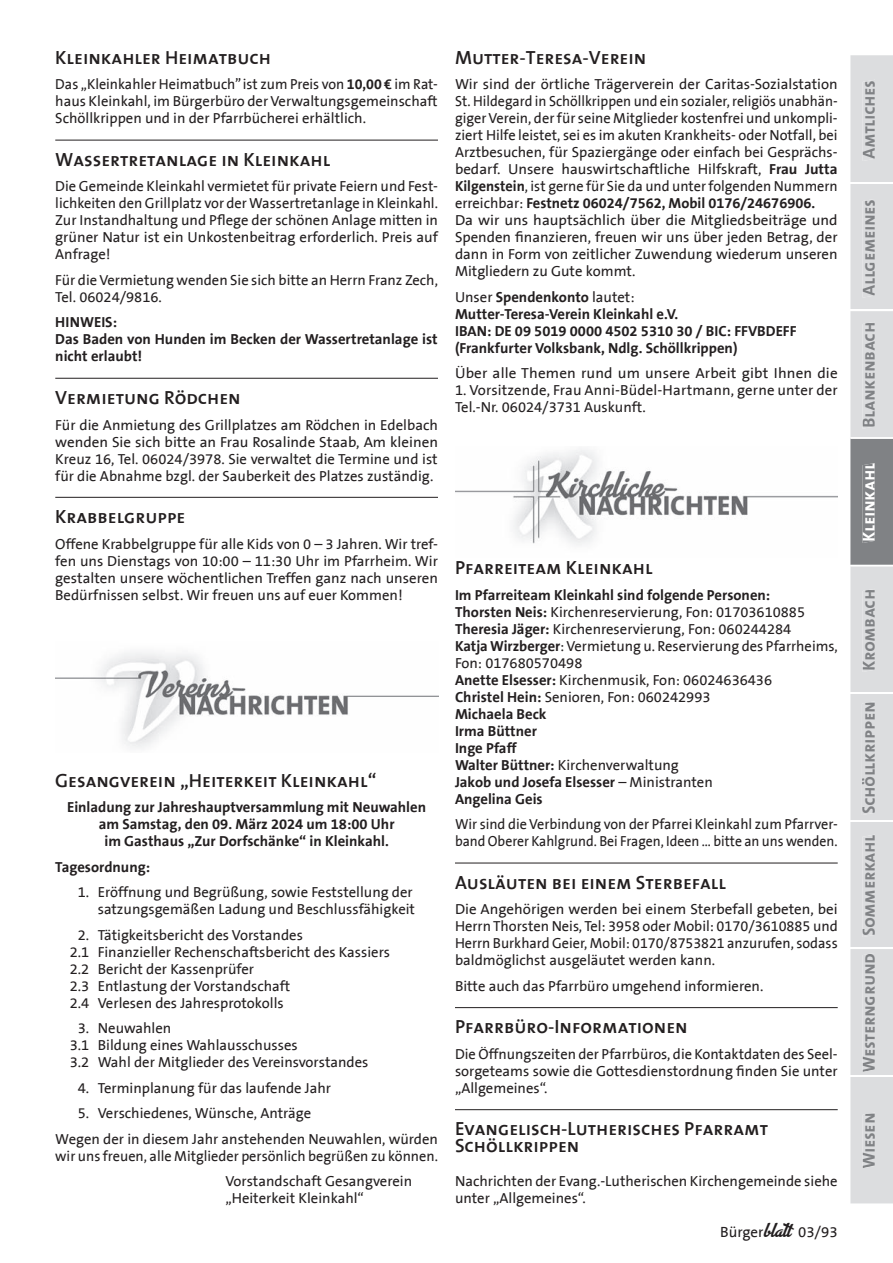
<style>
.page{position:relative;width:893px;height:1263px;background:#fff}
.page>*{position:absolute;margin:0;border:0;box-sizing:border-box;transform-origin:0 0}
.t1{font:19.2px/17px "The Sans Semi Bold Caps";color:#231f20}
.t2{font:italic 18px "The Sans Bold Caps";color:#808285}
.t3{font:italic 18px "The Sans Bold Caps";color:#fff}
.t4{font:15px "The Sans B5 Plain";color:#231f20}
.t5{font:14.7px/17px "The Sans B5 Plain";color:#231f20}
.t6{font:700 14.7px/17px "The Sans B7";color:#231f20}
.s1{font-family:"The Sans B7";font-weight:700}
.s2{font-family:"The Sans B5 Plain";font-weight:400}
.s3{font-family:"Advertising Script";font-weight:700;font-size:16.5px}
</style>
<div class="page">
<hr style="left:455px;top:548px;width:383px;height:1px;background:#231f20">
<hr style="left:455px;top:863px;width:383px;height:1px;background:#231f20">
<hr style="left:455px;top:1007px;width:383px;height:1px;background:#231f20">
<hr style="left:455px;top:1109px;width:383px;height:1px;background:#231f20">
<img style="left:455px;top:449px;width:382px;height:100px">
<hr style="left:55px;top:140px;width:383px;height:1px;background:#231f20">
<hr style="left:55px;top:378px;width:383px;height:1px;background:#231f20">
<hr style="left:55px;top:497px;width:383px;height:1px;background:#231f20">
<img style="left:55px;top:652px;width:383px;height:96px">
<div style="left:850px;top:55px;width:43px;height:1148px;background:#dcdddf"></div>
<hr style="left:850px;top:947px;width:43px;height:2px;background:#fff">
<hr style="left:850px;top:1075px;width:43px;height:1px;background:#fff">
<hr style="left:850px;top:182px;width:43px;height:2px;background:#fff">
<hr style="left:850px;top:310px;width:43px;height:1px;background:#fff">
<hr style="left:850px;top:692px;width:43px;height:2px;background:#fff">
<hr style="left:850px;top:820px;width:43px;height:1px;background:#fff">
<svg style="left:863px;top:80px;width:12px;height:81px"></svg>
<svg style="left:863px;top:199px;width:12px;height:99px"></svg>
<svg style="left:862px;top:322px;width:13px;height:107px"></svg>
<svg style="left:850px;top:437px;width:43px;height:129px;background:#85878a"></svg>
<svg style="left:863px;top:589px;width:12px;height:83px"></svg>
<svg style="left:862px;top:701px;width:13px;height:114px"></svg>
<svg style="left:862px;top:834px;width:13px;height:103px"></svg>
<svg style="left:863px;top:953px;width:12px;height:119px"></svg>
<svg style="left:863px;top:1112px;width:12px;height:56px"></svg>
<h1 class="t1" style="left:55px;top:48px;width:217px">Kleinkahler Heimatbuch</h1>
<p class="t5" style="left:55px;top:76px;width:384px;text-align:justify">Das „Kleinkahler Heimatbuch” ist zum Preis von <span class="s1">10,00 €</span> im Rat&shy;haus Kleinkahl, im Bürgerbüro der Verwaltungsgemeinschaft Schöllkrippen und in der Pfarrbücherei erhältlich.</p>
<h1 class="t1" style="left:55px;top:150px;width:277px">Wassertretanlage in Kleinkahl</h1>
<p class="t5" style="left:55px;top:178px;width:384px;text-align:justify">Die Gemeinde Kleinkahl vermietet für private Feiern und Fest&shy;lichkeiten den Grillplatz vor der Wassertretanlage in Kleinkahl.<br>Zur Instandhaltung und Pflege der schönen Anlage mitten in grüner Natur ist ein Unkostenbeitrag erforderlich. Preis auf Anfrage!</p>
<p class="t5" style="left:55px;top:272px;width:384px">Für die Vermietung wenden Sie sich bitte an Herrn Franz Zech,<br>Tel. 06024/9816.</p>
<p class="t6" style="left:55px;top:314px;width:384px">HINWEIS:<br>Das Baden von Hunden im Becken der Wassertretanlage ist nicht erlaubt!</p>
<h1 class="t1" style="left:55px;top:388px;width:187px">Vermietung Rödchen</h1>
<p class="t5" style="left:55px;top:417px;width:384px;text-align:justify">Für die Anmietung des Grillplatzes am Rödchen in Edelbach wenden Sie sich bitte an Frau Rosalinde Staab, Am kleinen Kreuz 16, Tel. 06024/3978. Sie verwaltet die Termine und ist für die Abnahme bzgl. der Sauberkeit des Platzes zuständig.</p>
<h1 class="t1" style="left:55px;top:507px;width:132px">Krabbelgruppe</h1>
<p class="t5" style="left:55px;top:536px;width:384px;text-align:justify">Offene Krabbelgruppe für alle Kids von 0 – 3 Jahren. Wir tref&shy;fen uns Dienstags von 10:00 – 11:30 Uhr im Pfarrheim. Wir gestalten unsere wöchentlichen Treffen ganz nach unseren Bedürfnissen selbst. Wir freuen uns auf euer Kommen!</p>
<h1 class="t1" style="left:55px;top:771px;width:323px">Gesangverein „Heiterkeit Kleinkahl“</h1>
<p class="t6" style="left:67px;top:799px;width:361px;text-align:center">Einladung zur Jahreshauptversammlung mit Neuwahlen am Samstag, den 09. März 2024 um 18:00 Uhr<br>im Gasthaus „Zur Dorfschänke“ in Kleinkahl.</p>
<p class="t6" style="left:55px;top:859px;width:96px">Tagesordnung:</p>
<p class="t5" style="left:78px;top:884px;width:339px;text-align:right">1. Eröffnung und Begrüßung, sowie Feststellung der satzungsgemäßen Ladung und Beschlussfähigkeit</p>
<p class="t5" style="left:70px;top:927px;width:322px;text-indent:8px">2. Tätigkeitsbericht des Vorstandes<br>2.1 Finanzieller Rechenschaftsbericht des Kassiers 2.2 Bericht der Kassenprüfer<br>2.3 Entlastung der Vorstandschaft<br>2.4 Verlesen des Jahresprotokolls</p>
<p class="t5" style="left:70px;top:1020px;width:300px;text-indent:8px">3. Neuwahlen<br>3.1 Bildung eines Wahlausschusses<br>3.2 Wahl der Mitglieder des Vereinsvorstandes</p>
<p class="t5" style="left:78px;top:1080px;width:255px">4. Terminplanung für das laufende Jahr</p>
<p class="t5" style="left:55px;top:1101px;width:384px;line-height:25.5px;text-indent:23px">5. Verschiedenes, Wünsche, Anträge<br>Wegen der in diesem Jahr anstehenden Neuwahlen, würden</p>
<p class="t5" style="left:225px;top:1144px;width:214px;line-height:25.5px;text-indent:-170px">wir uns freuen, alle Mitglieder persönlich begrüßen zu können.<br>Vorstandschaft Gesangverein</p>
<p class="t5" style="left:225px;top:1190px;width:140px">„Heiterkeit Kleinkahl“</p>
<h1 class="t1" style="left:455px;top:48px;width:193px">Mutter-Teresa-Verein</h1>
<p class="t5" style="left:455px;top:76px;width:384px;text-align:justify">Wir sind der örtliche Trägerverein der Caritas-Sozialstation St. Hildegard in Schöllkrippen und ein sozialer, religiös unabhän&shy;giger Verein, der für seine Mitglieder kostenfrei und unkompli&shy;ziert Hilfe leistet, sei es im akuten Krankheits- oder Notfall, bei Arztbesuchen, für Spaziergänge oder einfach bei Gesprächs&shy;bedarf. Unsere hauswirtschaftliche Hilfskraft, <span class="s1">Frau Jutta Kilgenstein</span>, ist gerne für Sie da und unter folgenden Nummern</p>
<p class="t6" style="left:455px;top:195px;width:362px"><span class="s2">erreichbar:</span> Festnetz 06024/7562, Mobil 0176/24676906.</p>
<p class="t5" style="left:455px;top:212px;width:384px;text-align:justify">Da wir uns hauptsächlich über die Mitgliedsbeiträge und Spenden finanzieren, freuen wir uns über jeden Betrag, der dann in Form von zeitlicher Zuwendung wiederum unseren Mitgliedern zu Gute kommt.</p>
<p class="t5" style="left:455px;top:289px;width:181px">Unser <span class="s1">Spendenkonto</span> lautet:</p>
<p class="t6" style="left:455px;top:306px;width:343px">Mutter-Teresa-Verein Kleinkahl e.V.<br>IBAN: DE 09 5019 0000 4502 5310 30 / BIC: FFVBDEFF (Frankfurter Volksbank, Ndlg. Schöllkrippen)</p>
<p class="t5" style="left:455px;top:366px;width:384px">Über alle Themen rund um unsere Arbeit gibt Ihnen die</p>
<p class="t5" style="left:455px;top:383px;width:384px">1. Vorsitzende, Frau Anni-Büdel-Hartmann, gerne unter der<br>Tel.-Nr. 06024/3731 Auskunft.</p>
<h1 class="t1" style="left:455px;top:558px;width:199px">Pfarreiteam Kleinkahl</h1>
<p class="t6" style="left:455px;top:587px;width:317px">Im Pfarreiteam Kleinkahl sind folgende Personen:</p>
<p class="t5" style="left:455px;top:604px;width:384px"><span class="s1">Thorsten Neis:</span> Kirchenreservierung, Fon: 01703610885<br><span class="s1">Theresia Jäger:</span> Kirchenreservierung, Fon: 060244284<br><span class="s1">Katja Wirzberger</span>: Vermietung u. Reservierung des Pfarrheims, Fon: 017680570498<br><span class="s1">Anette Elsesser:</span> Kirchenmusik, Fon: 06024636436<br><span class="s1">Christel Hein:</span> Senioren, Fon: 060242993</p>
<p class="t6" style="left:455px;top:706px;width:93px">Michaela Beck<br>Irma Büttner<br>Inge Pfaff</p>
<p class="t5" style="left:455px;top:757px;width:225px"><span class="s1">Walter Büttner:</span> Kirchenverwaltung</p>
<p class="t6" style="left:455px;top:774px;width:259px">Jakob und Josefa Elsesser <span class="s2">– Ministranten<br></span>Angelina Geis</p>
<p class="t5" style="left:455px;top:816px;width:384px">Wir sind die Verbindung von der Pfarrei Kleinkahl zum Pfarrver&shy;band Oberer Kahlgrund. Bei Fragen, Ideen … bitte an uns wenden.</p>
<h1 class="t1" style="left:455px;top:873px;width:273px">Ausläuten bei einem Sterbefall</h1>
<p class="t5" style="left:455px;top:901px;width:384px;text-align:justify">Die Angehörigen werden bei einem Sterbefall gebeten, bei Herrn Thorsten Neis, Tel: 3958 oder Mobil: 0170/3610885 und Herrn Burkhard Geier, Mobil: 0170/8753821 anzurufen, sodass baldmöglichst ausgeläutet werden kann.</p>
<p class="t5" style="left:455px;top:978px;width:310px">Bitte auch das Pfarrbüro umgehend informieren.</p>
<h1 class="t1" style="left:455px;top:1018px;width:234px">Pfarrbüro-Informationen</h1>
<p class="t5" style="left:455px;top:1046px;width:384px;text-align:justify">Die Öffnungszeiten der Pfarrbüros, die Kontaktdaten des Seel&shy;sorgeteams sowie die Gottesdienstordnung finden Sie unter „Allgemeines“.</p>
<h1 class="t1" style="left:455px;top:1120px;width:314px">Evangelisch-Lutherisches Pfarramt<br>Schöllkrippen</h1>
<p class="t5" style="left:455px;top:1173px;width:384px">Nachrichten der Evang.-Lutherischen Kirchengemeinde siehe unter „Allgemeines“.</p>
<p class="t4" style="left:720px;top:1224px;width:119px">Bürger<span class="s3">blatt</span> 03/93</p>
<p class="t2" style="left:854px;top:158px;width:86px;rotate:-90deg">Amtliches</p>
<p class="t2" style="left:854px;top:295px;width:103px;rotate:-90deg">Allgemeines</p>
<p class="t2" style="left:854px;top:427px;width:112px;rotate:-90deg">Blankenbach</p>
<p class="t3" style="left:854px;top:541px;width:86px;rotate:-90deg">Kleinkahl</p>
<p class="t2" style="left:854px;top:670px;width:88px;rotate:-90deg">Krombach</p>
<p class="t2" style="left:854px;top:813px;width:119px;rotate:-90deg">Schöllkrippen</p>
<p class="t2" style="left:854px;top:935px;width:108px;rotate:-90deg">Sommerkahl</p>
<p class="t2" style="left:854px;top:1072px;width:126px;rotate:-90deg">Westerngrund</p>
<p class="t2" style="left:854px;top:1168px;width:63px;rotate:-90deg">Wiesen</p>
</div>
